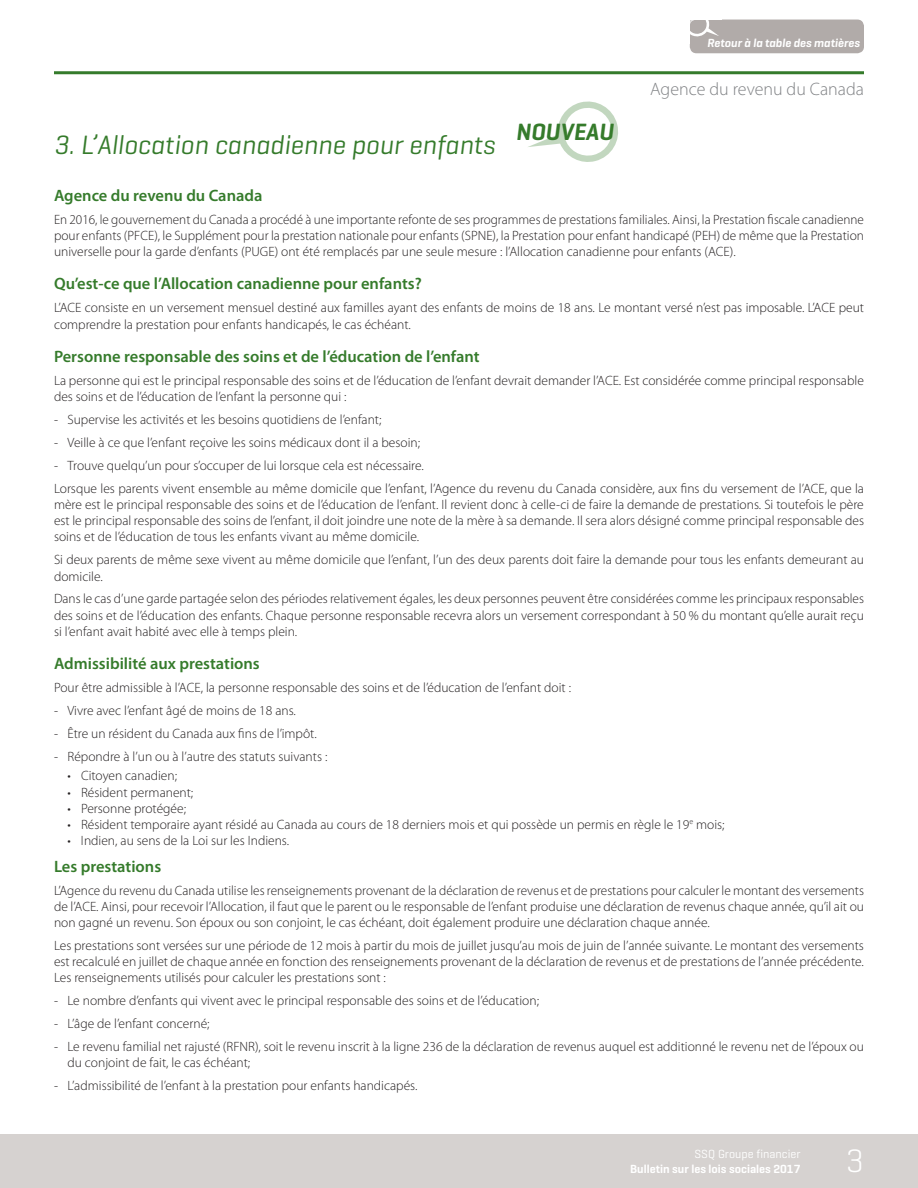
<style>
.page{position:relative;width:918px;height:1188px;background:#fff}
.page>*{position:absolute;margin:0;border:0;box-sizing:border-box;transform-origin:0 0}
.t1{font:300 33px "Geogrotesque";color:#fff}
.t2{font:italic 27px "Geogrotesque";color:#357b2b}
.t3{font:italic 600 24px "Geogrotesque";color:#357b2b}
.t4{font:300 18px "Myriad Pro";color:#808285}
.t5{font:600 16.5px "Myriad Pro";color:#357b2b}
.t6{font:300 13.5px/16.2px "Myriad Pro";color:#231f20;text-align:justify}
.t7{font:600 12px "Geogrotesque";color:#fff}
.t8{font:italic 600 12px "Geogrotesque";color:#fff}
.t9{font:12px "Geogrotesque";color:#fff}
</style>
<div class="page">
<hr style="left:54px;top:71px;width:810px;height:3px;background:#357b2b">
<svg style="left:528px;top:101px;width:90px;height:61px"></svg>
<div style="left:690px;top:20px;width:174px;height:33px;background:#b1aba9;border-radius:7px"></div>
<div style="left:685px;top:12px;width:38px;height:28px;background:#b1aba9"></div>
<svg style="left:690px;top:20px;width:29px;height:17px"></svg>
<div style="left:0;top:1134px;width:918px;height:54px;background:#d6d2d0"></div>
<div style="left:673px;top:10px;width:17px;height:34px;background:#fff"></div>
<div style="left:685px;top:5px;width:37px;height:15px;background:#fff"></div>
<p class="t8" style="left:707px;top:36px;width:154px">Retour à la table des matières</p>
<h3 class="t4" style="left:650px;top:78px;width:215px">Agence du revenu du Canada</h3>
<h3 class="t3" style="left:516px;top:117px;width:99px">NOUVEAU</h3>
<h2 class="t2" style="left:54px;top:128px;width:443px">3. L’Allocation canadienne pour enfants</h2>
<p class="t5" style="left:54px;top:185px;width:210px">Agence du revenu du Canada</p>
<p class="t6" style="left:54px;top:211px;width:812px">En 2016, le gouvernement du Canada a procédé à une importante refonte de ses programmes de prestations familiales. Ainsi, la Prestation fiscale canadienne pour enfants (PFCE), le Supplément pour la prestation nationale pour enfants (SPNE), la Prestation pour enfant handicapé (PEH) de même que la Prestation universelle pour la garde d’enfants (PUGE) ont été remplacés par une seule mesure : l’Allocation canadienne pour enfants (ACE).</p>
<p class="t5" style="left:54px;top:273px;width:369px">Qu’est-ce que l’Allocation canadienne pour enfants?</p>
<p class="t6" style="left:54px;top:300px;width:812px">L’ACE consiste en un versement mensuel destiné aux familles ayant des enfants de moins de 18 ans. Le montant versé n’est pas imposable. L’ACE peut comprendre la prestation pour enfants handicapés, le cas échéant.</p>
<p class="t5" style="left:54px;top:346px;width:427px">Personne responsable des soins et de l’éducation de l’enfant</p>
<p class="t6" style="left:54px;top:372px;width:811px">La personne qui est le principal responsable des soins et de l’éducation de l’enfant devrait demander l’ACE. Est considérée comme principal responsable des soins et de l’éducation de l’enfant la personne qui :</p>
<p class="t6" style="left:54px;top:411px;width:329px">- Supervise les activités et les besoins quotidiens de l’enfant;</p>
<p class="t6" style="left:54px;top:434px;width:368px">- Veille à ce que l’enfant reçoive les soins médicaux dont il a besoin;</p>
<p class="t6" style="left:54px;top:454px;width:812px;line-height:23px">- Trouve quelqu’un pour s’occuper de lui lorsque cela est nécessaire.<br>Lorsque les parents vivent ensemble au même domicile que l’enfant, l’Agence du revenu du Canada considère, aux fins du versement de l’ACE, que la</p>
<p class="t6" style="left:54px;top:496px;width:812px">mère est le principal responsable des soins et de l’éducation de l’enfant. Il revient donc à celle-ci de faire la demande de prestations. Si toutefois le père est le principal responsable des soins de l’enfant, il doit joindre une note de la mère à sa demande. Il sera alors désigné comme principal responsable des soins et de l’éducation de tous les enfants vivant au même domicile.</p>
<p class="t6" style="left:54px;top:552px;width:812px">Si deux parents de même sexe vivent au même domicile que l’enfant, l’un des deux parents doit faire la demande pour tous les enfants demeurant au domicile.</p>
<p class="t6" style="left:54px;top:591px;width:812px">Dans le cas d’une garde partagée selon des périodes relativement égales, les deux personnes peuvent être considérées comme les principaux responsables des soins et de l’éducation des enfants. Chaque personne responsable recevra alors un versement correspondant à 50 % du montant qu’elle aurait reçu si l’enfant avait habité avec elle à temps plein.</p>
<p class="t5" style="left:54px;top:653px;width:207px">Admissibilité aux prestations</p>
<p class="t6" style="left:54px;top:679px;width:519px">Pour être admissible à l’ACE, la personne responsable des soins et de l’éducation de l’enfant doit :</p>
<p class="t6" style="left:54px;top:702px;width:244px">- Vivre avec l’enfant âgé de moins de 18 ans.</p>
<p class="t6" style="left:54px;top:725px;width:264px">- Être un résident du Canada aux fins de l’impôt.</p>
<p class="t6" style="left:54px;top:748px;width:275px">- Répondre à l’un ou à l’autre des statuts suivants :</p>
<p class="t6" style="left:68px;top:768px;width:111px">• Citoyen canadien;</p>
<p class="t6" style="left:68px;top:784px;width:127px">• Résident permanent;</p>
<p class="t6" style="left:68px;top:800px;width:120px">• Personne protégée;</p>
<p class="t6" style="left:68px;top:816px;width:659px">• Résident temporaire ayant résidé au Canada au cours de 18 derniers mois et qui possède un permis en règle le 19<sup>e</sup> mois;</p>
<p class="t6" style="left:67px;top:832px;width:223px">• Indien, au sens de la Loi sur les Indiens.</p>
<p class="t5" style="left:54px;top:856px;width:109px">Les prestations</p>
<p class="t6" style="left:54px;top:882px;width:812px">L’Agence du revenu du Canada utilise les renseignements provenant de la déclaration de revenus et de prestations pour calculer le montant des versements de l’ACE. Ainsi, pour recevoir l’Allocation, il faut que le parent ou le responsable de l’enfant produise une déclaration de revenus chaque année, qu’il ait ou non gagné un revenu. Son époux ou son conjoint, le cas échéant, doit également produire une déclaration chaque année.</p>
<p class="t6" style="left:54px;top:937px;width:812px">Les prestations sont versées sur une période de 12 mois à partir du mois de juillet jusqu’au mois de juin de l’année suivante. Le montant des versements est recalculé en juillet de chaque année en fonction des renseignements provenant de la déclaration de revenus et de prestations de l’année précédente.<br>Les renseignements utilisés pour calculer les prestations sont :</p>
<p class="t6" style="left:54px;top:993px;width:487px">- Le nombre d’enfants qui vivent avec le principal responsable des soins et de l’éducation;</p>
<p class="t6" style="left:54px;top:1016px;width:157px">- L’âge de l’enfant concerné;</p>
<p class="t6" style="left:68px;top:1039px;width:798px;text-indent:-14px">- Le revenu familial net rajusté (RFNR), soit le revenu inscrit à la ligne 236 de la déclaration de revenus auquel est additionné le revenu net de l’époux ou du conjoint de fait, le cas échéant;</p>
<p class="t6" style="left:54px;top:1078px;width:365px">- L’admissibilité de l’enfant à la prestation pour enfants handicapés.</p>
<p class="t9" style="left:694px;top:1147px;width:107px">SSQ Groupe financier</p>
<p class="t7" style="left:630px;top:1161px;width:172px">Bulletin sur les lois sociales 2017</p>
<h1 class="t1" style="left:846px;top:1141px;width:19px">3</h1>
</div>
